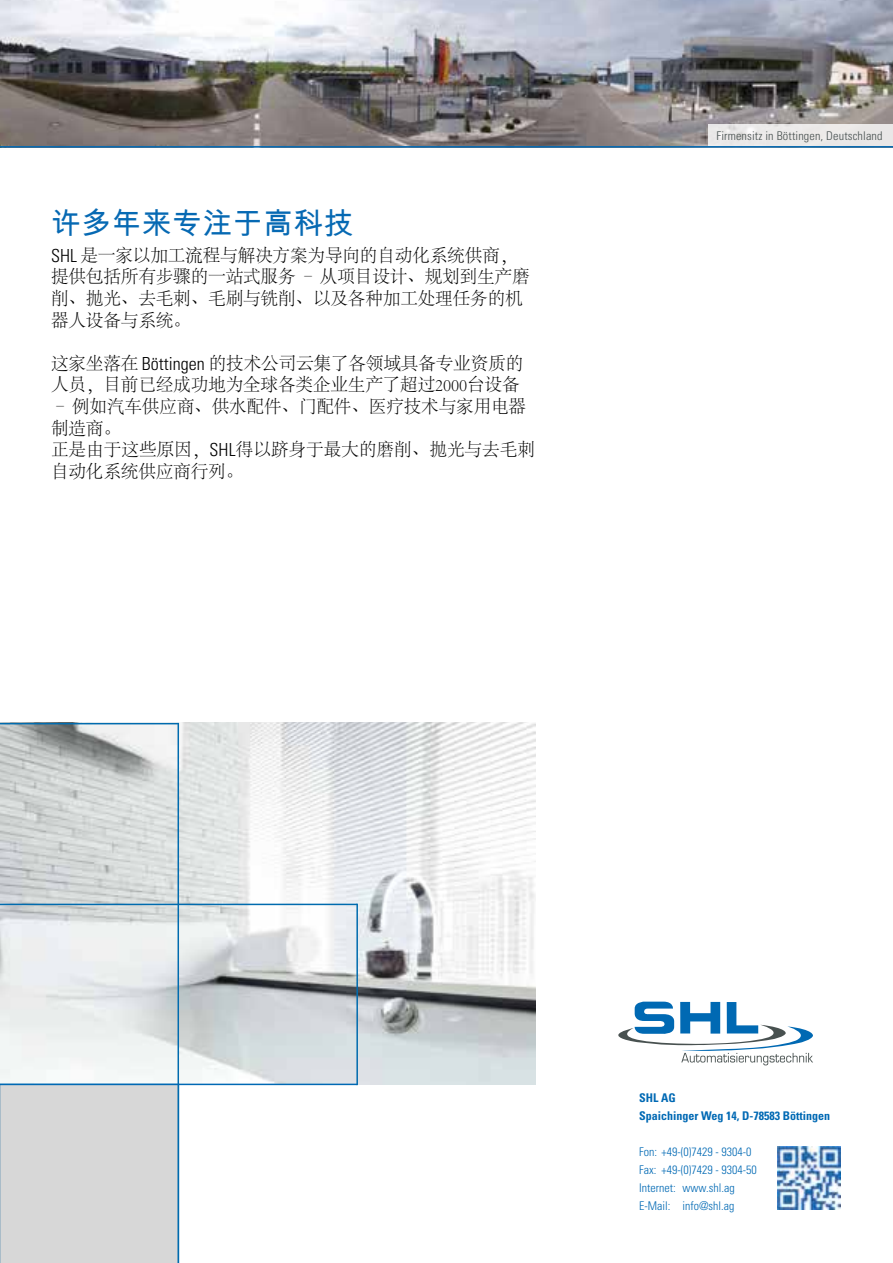
<style>
.page{position:relative;width:893px;height:1263px;background:#fff}
.page>*{position:absolute;margin:0;border:0;box-sizing:border-box;transform-origin:0 0}
.t1{font:30px "Arial Unicode MS";letter-spacing:.01em;color:#0669b3}
.t2{font:300 18px/21.6px "Adobe Song Std";letter-spacing:-.01em;color:#000}
.t3{font:300 condensed 12px/18px "Univers";color:#0069b4}
.t4{font:700 condensed 12px/18px "Univers";color:#0069b4}
.t5{font:300 condensed 12px "Univers";letter-spacing:.01em;color:#485150}
.s1{font-family:"Univers";font-stretch:condensed}
</style>
<div class="page">
<img style="left:0;top:0;width:893px;height:146px">
<img style="left:0;top:723px;width:535px;height:361px">
<svg style="left:618px;top:1002px;width:195px;height:63px"></svg>
<div style="left:708px;top:125px;width:185px;height:21px;background:#eae9e8"></div>
<hr style="left:0;top:146px;width:893px;height:2px;background:#0069b4">
<img style="left:778px;top:1146px;width:63px;height:63px">
<hr style="left:356px;top:904px;width:2px;height:181px;background:#006bae">
<hr style="left:0;top:904px;width:357px;height:1px;background:#006bae">
<hr style="left:0;top:723px;width:179px;height:1px;background:#006bae">
<div style="left:0;top:1084px;width:179px;height:179px;background:#d7d7d7"></div>
<hr style="left:178px;top:723px;width:1px;height:540px;background:#006bae">
<hr style="left:0;top:1084px;width:357px;height:1px;background:#0069b4">
<h1 class="t1" style="left:51px;top:202px;width:304px">许多年来专注于高科技</h1>
<p class="t2" style="left:51px;top:245px;width:480px"><span class="s1">SHL</span> 是一家以加工流程与解决方案为导向的自动化系统供商，提供包括所有步骤的一站式服务 – 从项目设计、规划到生产磨削、抛光、去毛刺、毛刷与铣削、以及各种加工处理任务的机器人设备与系统。</p>
<p class="t2" style="left:51px;top:353px;width:474px">这家坐落在 <span class="s1">Böttingen</span> 的技术公司云集了各领域具备专业资质的人员，目前已经成功地为全球各类企业生产了超过2000台设备</p>
<p class="t2" style="left:51px;top:396px;width:485px">– 例如汽车供应商、供水配件、门配件、医疗技术与家用电器制造商。<br>正是由于这些原因，<span class="s1">SHL</span>得以跻身于最大的磨削、抛光与去毛刺自动化系统供应商行列。</p>
<p class="t5" style="left:716px;top:129px;width:168px">Firmensitz in Böttingen, Deutschland</p>
<p class="t4" style="left:639px;top:1088px;width:192px">SHL AG<br>Spaichinger Weg 14, D-78583 Böttingen</p>
<p class="t3" style="left:639px;top:1142px;width:119px">Fon: +49-(0)7429 - 9304-0<br>Fax: +49-(0)7429 - 9304-50<br>Internet: www.shl.ag<br>E-Mail: info@shl.ag</p>
</div>
